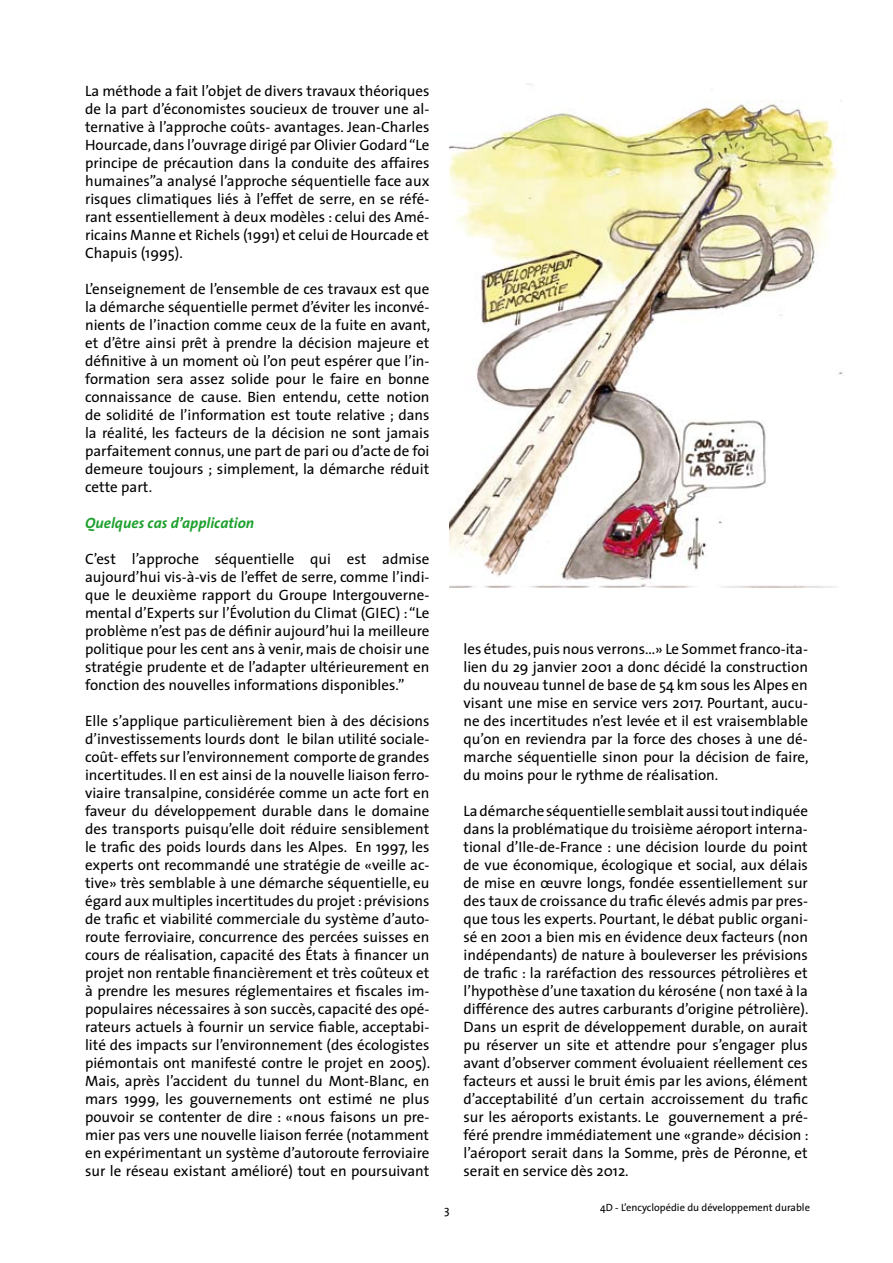
<style>
.page{position:relative;width:893px;height:1263px;background:#fff}
.page>*{position:absolute;margin:0;border:0;box-sizing:border-box;transform-origin:0 0}
.t1{font:15px/18px "The Sans";color:#000;text-align:justify}
.t2{font:italic 700 15px "The Sans";color:#1ea02d}
.t3{font:12px "The Sans";color:#000}
.t4{font:10.5px "The Sans";color:#000}
</style>
<div class="page">
<img style="left:450px;top:84px;width:394px;height:504px">
<p class="t1" style="left:85px;top:81px;width:346px">La méthode a fait l’objet de divers travaux théoriques de la part d’économistes soucieux de trouver une al&shy;ternative à l’approche coûts- avantages. Jean-Charles Hourcade, dans l’ouvrage dirigé par Olivier Godard “Le principe de précaution dans la conduite des affaires humaines”a analysé l’approche séquentielle face aux risques climatiques liés à l’effet de serre, en se réfé&shy;rant essentiellement à deux modèles : celui des Amé&shy;ricains Manne et Richels (1991) et celui de Hourcade et Chapuis (1995).</p>
<p class="t1" style="left:85px;top:279px;width:347px">L’enseignement de l’ensemble de ces travaux est que la démarche séquentielle permet d’éviter les inconvé&shy;nients de l’inaction comme ceux de la fuite en avant, et d’être ainsi prêt à prendre la décision majeure et définitive à un moment où l’on peut espérer que l’in&shy;formation sera assez solide pour le faire en bonne connaissance de cause. Bien entendu, cette notion de solidité de l’information est toute relative ; dans la réalité, les facteurs de la décision ne sont jamais parfaitement connus, une part de pari ou d’acte de foi demeure toujours ; simplement, la démarche réduit cette part.</p>
<p class="t2" style="left:85px;top:510px;width:171px">Quelques cas d’application</p>
<p class="t1" style="left:85px;top:549px;width:346px">C’est l’approche séquentielle qui est admise aujourd’hui vis-à-vis de l’effet de serre, comme l’indi&shy;que le deuxième rapport du Groupe Intergouverne&shy;mental d’Experts sur l’Évolution du Climat (GIEC) : “Le problème n’est pas de définir aujourd’hui la meilleure politique pour les cent ans à venir, mais de choisir une stratégie prudente et de l’adapter ultérieurement en fonction des nouvelles informations disponibles.”</p>
<p class="t1" style="left:85px;top:711px;width:347px">Elle s’applique particulièrement bien à des décisions d’investissements lourds dont le bilan utilité sociale&shy;coût- effets sur l’environnement comporte de grandes incertitudes. Il en est ainsi de la nouvelle liaison ferro&shy;viaire transalpine, considérée comme un acte fort en faveur du développement durable dans le domaine des transports puisqu’elle doit réduire sensiblement le trafic des poids lourds dans les Alpes. En 1997, les experts ont recommandé une stratégie de «veille ac&shy;tive» très semblable à une démarche séquentielle, eu égard aux multiples incertitudes du projet : prévisions de trafic et viabilité commerciale du système d’auto&shy;route ferroviaire, concurrence des percées suisses en cours de réalisation, capacité des États à financer un projet non rentable financièrement et très coûteux et à prendre les mesures réglementaires et fiscales im&shy;populaires nécessaires à son succès, capacité des opé&shy;rateurs actuels à fournir un service fiable, acceptabi&shy;lité des impacts sur l’environnement (des écologistes piémontais ont manifesté contre le projet en 2005).<br>Mais, après l’accident du tunnel du Mont-Blanc, en mars 1999, les gouvernements ont estimé ne plus pouvoir se contenter de dire : «nous faisons un pre&shy;mier pas vers une nouvelle liaison ferrée (notamment en expérimentant un système d’autoroute ferroviaire sur le réseau existant amélioré) tout en poursuivant</p>
<p class="t3" style="left:444px;top:1200px;width:7px">3</p>
<p class="t1" style="left:463px;top:640px;width:347px">les études, puis nous verrons...» Le Sommet franco-ita&shy;lien du 29 janvier 2001 a donc décidé la construction du nouveau tunnel de base de 54 km sous les Alpes en visant une mise en service vers 2017. Pourtant, aucu&shy;ne des incertitudes n’est levée et il est vraisemblable qu’on en reviendra par la force des choses à une dé&shy;marche séquentielle sinon pour la décision de faire, du moins pour le rythme de réalisation.</p>
<p class="t1" style="left:463px;top:802px;width:347px">La démarche séquentielle semblait aussi tout indiquée dans la problématique du troisième aéroport interna&shy;tional d’Ile-de-France : une décision lourde du point de vue économique, écologique et social, aux délais de mise en œuvre longs, fondée essentiellement sur des taux de croissance du trafic élevés admis par pres&shy;que tous les experts. Pourtant, le débat public organi&shy;sé en 2001 a bien mis en évidence deux facteurs (non indépendants) de nature à bouleverser les prévisions de trafic : la raréfaction des ressources pétrolières et l’hypothèse d’une taxation du kéroséne ( non taxé à la différence des autres carburants d’origine pétrolière).<br>Dans un esprit de développement durable, on aurait pu réserver un site et attendre pour s’engager plus avant d’observer comment évoluaient réellement ces facteurs et aussi le bruit émis par les avions, élément d’acceptabilité d’un certain accroissement du trafic sur les aéroports existants. Le gouvernement a pré&shy;féré prendre immédiatement une «grande» décision : l’aéroport serait dans la Somme, près de Péronne, et serait en service dès 2012.</p>
<p class="t4" style="left:600px;top:1199px;width:211px">4D - L’encyclopédie du développement durable</p>
</div>
